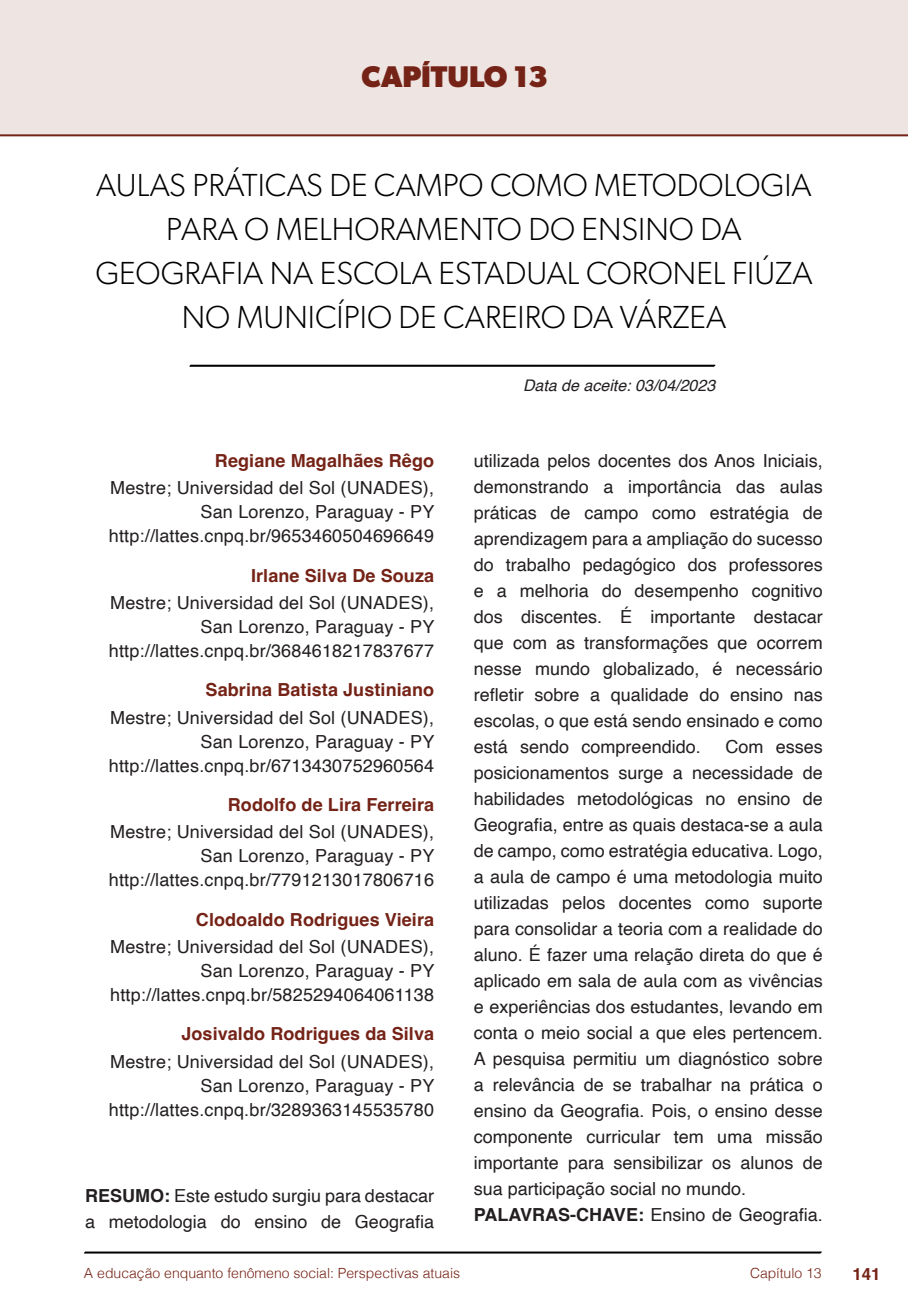
<style>
.page{position:relative;width:908px;height:1304px;background:#fff}
.page>*{position:absolute;margin:0;border:0;box-sizing:border-box;transform-origin:0 0}
.t1{font:300 32px/44px "Gibson";color:#000;text-align:center}
.t2{font:700 30px "Gibson";color:#752317}
.t3{font:18px/26px "Helvetica";color:#231f20;text-align:right}
.t4{font:700 18px "Helvetica";letter-spacing:.005em;color:#752317}
.t5{font:700 16.8px "Helvetica";color:#752317}
.t6{font:italic 16px "Helvetica";color:#231f20}
.t7{font:300 14px "Helvetica";color:#752317}
.s1{font-weight:700}
</style>
<div class="page">
<svg style="left:84px;top:1251px;width:737px;height:3px;background:#515151"></svg>
<svg style="left:189px;top:364px;width:526px;height:3px;background:#4f4f4f"></svg>
<div style="left:0;top:0;width:907px;height:136px;background:#eee4e1"></div>
<div style="left:44px;top:72px;width:68px;height:61px;background:#eee4e1"></div>
<h2 class="t2" style="left:361px;top:58px;width:188px">CAPÍTULO 13</h2>
<h1 class="t1" style="left:95px;top:162px;width:718px">AULAS PRÁTICAS DE CAMPO COMO METODOLOGIA PARA O MELHORAMENTO DO ENSINO DA GEOGRAFIA NA ESCOLA ESTADUAL CORONEL FIÚZA NO MUNICÍPIO DE CAREIRO DA VÁRZEA</h1>
<p class="t4" style="left:215px;top:450px;width:220px">Regiane Magalhães Rêgo</p>
<p class="t3" style="left:109px;top:477px;width:327px;line-height:24px">Mestre; Universidad del Sol (UNADES),<br>San Lorenzo, Paraguay - PY http://lattes.cnpq.br/9653460504696649</p>
<p class="t4" style="left:251px;top:564px;width:184px">Irlane Silva De Souza</p>
<p class="t3" style="left:109px;top:591px;width:327px;line-height:24px">Mestre; Universidad del Sol (UNADES),<br>San Lorenzo, Paraguay - PY http://lattes.cnpq.br/3684618217837677</p>
<p class="t4" style="left:205px;top:679px;width:230px">Sabrina Batista Justiniano</p>
<p class="t3" style="left:109px;top:706px;width:327px;line-height:24px">Mestre; Universidad del Sol (UNADES),<br>San Lorenzo, Paraguay - PY http://lattes.cnpq.br/6713430752960564</p>
<p class="t4" style="left:228px;top:794px;width:208px">Rodolfo de Lira Ferreira</p>
<p class="t3" style="left:109px;top:821px;width:327px;line-height:24px">Mestre; Universidad del Sol (UNADES),<br>San Lorenzo, Paraguay - PY http://lattes.cnpq.br/7791213017806716</p>
<p class="t4" style="left:196px;top:908px;width:239px">Clodoaldo Rodrigues Vieira</p>
<p class="t3" style="left:110px;top:935px;width:325px;line-height:24px">Mestre; Universidad del Sol (UNADES),<br>San Lorenzo, Paraguay - PY http://lattes.cnpq.br/5825294064061138</p>
<p class="t4" style="left:181px;top:1023px;width:254px">Josivaldo Rodrigues da Silva</p>
<p class="t3" style="left:109px;top:1050px;width:327px;line-height:24px">Mestre; Universidad del Sol (UNADES),<br>San Lorenzo, Paraguay - PY http://lattes.cnpq.br/3289363145535780</p>
<p class="t3" style="left:85px;top:1183px;width:350px;text-align:left"><span class="s1">RESUMO:</span> Este estudo surgiu para destacar a metodologia do ensino de Geografia</p>
<p class="t6" style="left:523px;top:373px;width:194px">Data de aceite: 03/04/2023</p>
<p class="t3" style="left:473px;top:448px;width:350px;text-align:justify">utilizada pelos docentes dos Anos Iniciais, demonstrando a importância das aulas práticas de campo como estratégia de aprendizagem para a ampliação do sucesso do trabalho pedagógico dos professores e a melhoria do desempenho cognitivo dos discentes. É importante destacar que com as transformações que ocorrem nesse mundo globalizado, é necessário refletir sobre a qualidade do ensino nas escolas, o que está sendo ensinado e como está sendo compreendido.</p>
<p class="t3" style="left:473px;top:734px;width:350px;text-align:left;text-indent:251px">Com esses posicionamentos surge a necessidade de habilidades metodológicas no ensino de Geografia, entre as quais destaca-se a aula de campo, como estratégia educativa. Logo, a aula de campo é uma metodologia muito utilizadas pelos docentes como suporte para consolidar a teoria com a realidade do aluno. É fazer uma relação direta do que é aplicado em sala de aula com as vivências e experiências dos estudantes, levando em conta o meio social a que eles pertencem.<br>A pesquisa permitiu um diagnóstico sobre a relevância de se trabalhar na prática o ensino da Geografia. Pois, o ensino desse componente curricular tem uma missão importante para sensibilizar os alunos de sua participação social no mundo.<br><span class="s1">PALAVRAS-CHAVE:</span> Ensino de Geografia.</p>
<p class="t7" style="left:84px;top:1261px;width:377px">A educação enquanto fenômeno social: Perspectivas atuais</p>
<p class="t7" style="left:749px;top:1261px;width:73px">Capítulo 13</p>
<p class="t5" style="left:851px;top:1264px;width:30px">141</p>
</div>
